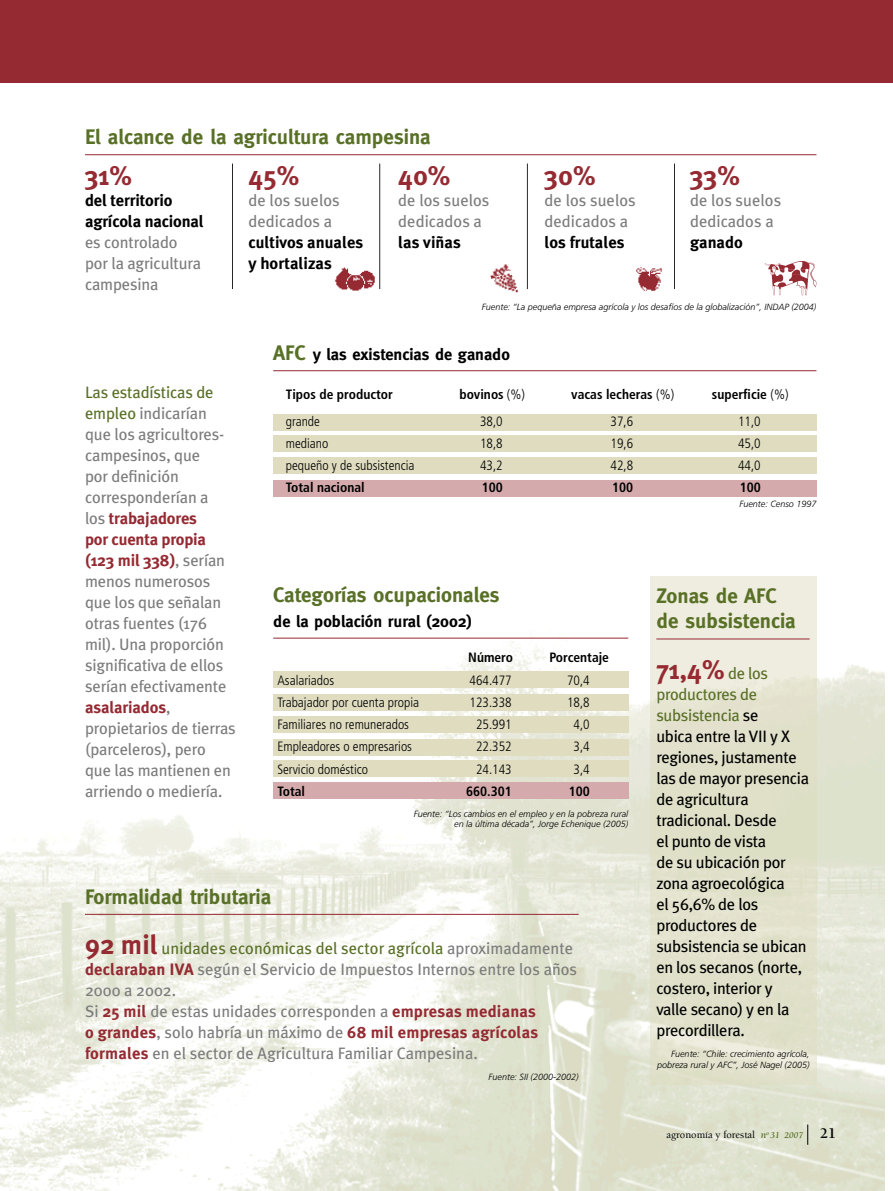
<style>
.page{position:relative;width:893px;height:1191px;background:#fff}
.page>*{position:absolute;margin:0;border:0;box-sizing:border-box;transform-origin:0 0}
.t1{font:700 27px "Meta Plus";color:#952a32}
.t2{font:700 21px/25.2px "Meta";color:#597027}
.t3{font:16.5px/21px "Meta Plus";letter-spacing:-.01em;color:#7c7c7c}
.t4{font:16.5px/21px "Meta Plus";letter-spacing:-.02em;color:#000}
.t5{font:700 16.5px/21px "Meta Plus";color:#000}
.t6{font:700 16.5px "Meta";color:#000}
.t7{font:300 condensed 13.5px "Frutiger";color:#000}
.t8{font:700 condensed 13.5px "Frutiger";color:#000}
.t9{font:500 10.5px "Berkeley";color:#000}
.t10{font:italic 300 9px/10.5px "Frutiger";color:#000;text-align:right}
.s1{font-size:21px;color:#597027}
.s2{font-weight:300}
.s3{color:#597027}
.s4{font-weight:700;color:#952a32}
.s5{font-weight:400;font-size:16.5px;color:#597027}
.s6{font-weight:700;font-size:27px;color:#952a32}
.s7{font-weight:700;font-style:italic;color:#597027}
.s8{font-weight:700;font-style:italic;font-size:9px;color:#597027}
.s9{font-weight:700;font-size:15px}
</style>
<div class="page">
<img style="left:0;top:625px;width:884px;height:566px">
<div style="left:273px;top:782px;width:355px;height:17px;background:#d5aaad"></div>
<div style="left:273px;top:760px;width:355px;height:16px;background:#dfdcc0"></div>
<div style="left:273px;top:739px;width:355px;height:16px;background:#dfdcc0"></div>
<div style="left:273px;top:716px;width:355px;height:17px;background:#dfdcc0"></div>
<div style="left:273px;top:694px;width:355px;height:16px;background:#dfdcc0"></div>
<div style="left:273px;top:671px;width:355px;height:17px;background:#dfdcc0"></div>
<hr style="left:273px;top:638px;width:355px;height:1px;background:#952a32">
<div style="left:649px;top:576px;width:167px;height:508px;background:linear-gradient(to bottom,#ebe9d9,#dedec6)"></div>
<hr style="left:656px;top:638px;width:154px;height:1px;background:#952a32">
<hr style="left:85px;top:154px;width:731px;height:1px;background:#952a32">
<hr style="left:232px;top:163px;width:1px;height:126px;background:#000">
<hr style="left:379px;top:163px;width:1px;height:126px;background:#000">
<hr style="left:527px;top:163px;width:1px;height:126px;background:#000">
<hr style="left:674px;top:163px;width:1px;height:126px;background:#000">
<img style="left:335px;top:267px;width:40px;height:24px">
<img style="left:490px;top:256px;width:38px;height:37px">
<img style="left:636px;top:267px;width:26px;height:24px">
<hr style="left:85px;top:914px;width:494px;height:1px;background:#952a32">
<div style="left:273px;top:480px;width:543px;height:16px;background:#d5aaad"></div>
<div style="left:273px;top:457px;width:543px;height:17px;background:#dfdcc0"></div>
<div style="left:273px;top:435px;width:543px;height:16px;background:#dfdcc0"></div>
<div style="left:273px;top:414px;width:543px;height:16px;background:#dfdcc0"></div>
<hr style="left:273px;top:370px;width:543px;height:1px;background:#952a32">
<svg style="left:765px;top:261px;width:52px;height:34px"></svg>
<svg style="left:807px;top:1124px;width:1px;height:20px"></svg>
<div style="left:0;top:0;width:893px;height:82px;background:#952a32"></div>
<p class="t2" style="left:85px;top:124px;width:347px">El alcance de la agricultura campesina</p>
<h1 class="t1" style="left:85px;top:159px;width:49px">31%</h1>
<p class="t5" style="left:85px;top:189px;width:120px">del territorio agrícola nacional</p>
<p class="t3" style="left:85px;top:231px;width:118px">es controlado por la agricultura campesina</p>
<h1 class="t1" style="left:249px;top:159px;width:52px">45%</h1>
<p class="t3" style="left:249px;top:189px;width:93px">de los suelos dedicados a</p>
<p class="t5" style="left:249px;top:231px;width:116px">cultivos anuales y hortalizas</p>
<h1 class="t1" style="left:398px;top:159px;width:54px">40%</h1>
<p class="t3" style="left:398px;top:189px;width:93px">de los suelos dedicados a</p>
<p class="t5" style="left:398px;top:231px;width:64px">las viñas</p>
<h1 class="t1" style="left:544px;top:159px;width:53px">30%</h1>
<p class="t3" style="left:544px;top:189px;width:93px">de los suelos dedicados a</p>
<p class="t5" style="left:544px;top:231px;width:82px">los frutales</p>
<h1 class="t1" style="left:690px;top:159px;width:52px">33%</h1>
<p class="t3" style="left:690px;top:189px;width:93px">de los suelos dedicados a</p>
<p class="t5" style="left:690px;top:231px;width:54px">ganado</p>
<p class="t10" style="left:482px;top:302px;width:336px">Fuente: “La pequeña empresa agrícola y los desafíos de la globalización”, INDAP (2004)</p>
<p class="t6" style="left:273px;top:345px;width:238px"><span class="s1">AFC</span> y las existencias de ganado</p>
<p class="t8" style="left:286px;top:386px;width:108px">Tipos de productor</p>
<p class="t8" style="left:459px;top:386px;width:67px">bovinos <span class="s2">(%)</span></p>
<p class="t8" style="left:571px;top:386px;width:104px">vacas lecheras <span class="s2">(%)</span></p>
<p class="t8" style="left:712px;top:386px;width:78px">superficie <span class="s2">(%)</span></p>
<p class="t7" style="left:286px;top:413px;width:36px">grande</p>
<p class="t7" style="left:480px;top:413px;width:24px">38,0</p>
<p class="t7" style="left:611px;top:413px;width:24px">37,6</p>
<p class="t7" style="left:738px;top:413px;width:24px">11,0</p>
<p class="t7" style="left:286px;top:435px;width:44px">mediano</p>
<p class="t7" style="left:480px;top:435px;width:24px">18,8</p>
<p class="t7" style="left:611px;top:435px;width:24px">19,6</p>
<p class="t7" style="left:738px;top:435px;width:24px">45,0</p>
<p class="t7" style="left:286px;top:458px;width:130px">pequeño y de subsistencia</p>
<p class="t7" style="left:480px;top:458px;width:24px">43,2</p>
<p class="t7" style="left:611px;top:458px;width:24px">42,8</p>
<p class="t7" style="left:738px;top:458px;width:24px">44,0</p>
<p class="t8" style="left:286px;top:480px;width:80px">Total nacional</p>
<p class="t8" style="left:482px;top:480px;width:23px">100</p>
<p class="t8" style="left:612px;top:480px;width:23px">100</p>
<p class="t8" style="left:740px;top:480px;width:23px">100</p>
<p class="t10" style="left:739px;top:499px;width:79px">Fuente: Censo 1997</p>
<p class="t3" style="left:85px;top:382px;width:152px"><span class="s3">Las estadísticas de empleo</span> indicarían que los agricultores&shy;campesinos, que<br>por definición corresponderían a<br>los <span class="s4">trabajadores<br>por cuenta propia (123 mil 338)</span>, serían menos numerosos que los que señalan otras fuentes (176 mil). Una proporción significativa de ellos serían efectivamente <span class="s4">asalariados</span>, propietarios de tierras (parceleros), pero que las mantienen en arriendo o mediería.</p>
<p class="t2" style="left:273px;top:582px;width:228px">Categorías ocupacionales</p>
<p class="t6" style="left:273px;top:612px;width:200px">de la población rural (2002)</p>
<p class="t8" style="left:468px;top:649px;width:46px">Número</p>
<p class="t8" style="left:549px;top:649px;width:61px">Porcentaje</p>
<p class="t7" style="left:277px;top:672px;width:58px">Asalariados</p>
<p class="t7" style="left:470px;top:672px;width:44px">464.477</p>
<p class="t7" style="left:567px;top:672px;width:24px">70,4</p>
<p class="t7" style="left:277px;top:694px;width:143px">Trabajador por cuenta propia</p>
<p class="t7" style="left:470px;top:694px;width:44px">123.338</p>
<p class="t7" style="left:567px;top:694px;width:24px">18,8</p>
<p class="t7" style="left:277px;top:717px;width:133px">Familiares no remunerados</p>
<p class="t7" style="left:476px;top:717px;width:37px">25.991</p>
<p class="t7" style="left:573px;top:717px;width:18px">4,0</p>
<p class="t7" style="left:277px;top:739px;width:136px">Empleadores o empresarios</p>
<p class="t7" style="left:476px;top:739px;width:37px">22.352</p>
<p class="t7" style="left:573px;top:739px;width:18px">3,4</p>
<p class="t7" style="left:277px;top:761px;width:92px">Servicio doméstico</p>
<p class="t7" style="left:476px;top:761px;width:37px">24.143</p>
<p class="t7" style="left:573px;top:761px;width:18px">3,4</p>
<p class="t8" style="left:277px;top:783px;width:29px">Total</p>
<p class="t8" style="left:466px;top:783px;width:47px">660.301</p>
<p class="t8" style="left:569px;top:783px;width:23px">100</p>
<p class="t10" style="left:414px;top:808px;width:216px">Fuente: “Los cambios en el empleo y en la pobreza rural en la última década”, Jorge Echenique (2005)</p>
<p class="t2" style="left:656px;top:583px;width:141px">Zonas de AFC de subsistencia</p>
<h1 class="t1" style="left:656px;top:654px;width:113px">71,4% <span class="s5">de los</span></h1>
<p class="t4" style="left:656px;top:683px;width:154px"><span class="s3">productores de subsistencia</span> se<br>ubica entre la VII y X regiones, justamente las de mayor presencia de agricultura tradicional. Desde<br>el punto de vista<br>de su ubicación por zona agroecológica<br>el 56,6% de los productores de subsistencia se ubican en los secanos (norte, costero, interior y<br>valle secano) y en la precordillera.</p>
<p class="t10" style="left:657px;top:1048px;width:154px">Fuente: “Chile: crecimiento agrícola, pobreza rural y AFC”, José Nagel (2005)</p>
<p class="t2" style="left:85px;top:883px;width:188px">Formalidad tributaria</p>
<p class="t3" style="left:85px;top:938px;width:494px"><span class="s6">92 mil</span> <span class="s3">unidades económicas del sector agrícola</span> aproximadamente <span class="s4">declaraban IVA</span> según el Servicio de Impuestos Internos entre los años 2000 a 2002.<br>Si <span class="s4">25 mil</span> de estas unidades corresponden a <span class="s4">empresas medianas<br>o grandes</span>, solo habría un máximo de <span class="s4">68 mil empresas agrícolas formales</span> en el sector de Agricultura Familiar Campesina.</p>
<p class="t10" style="left:489px;top:1072px;width:92px">Fuente: SII (2000-2002)</p>
<p class="t9" style="left:667px;top:1129px;width:171px">agronomía y forestal <span class="s7">n</span><sup>o</sup> <span class="s8">31 2007</span> <span class="s9">21</span></p>
</div>
